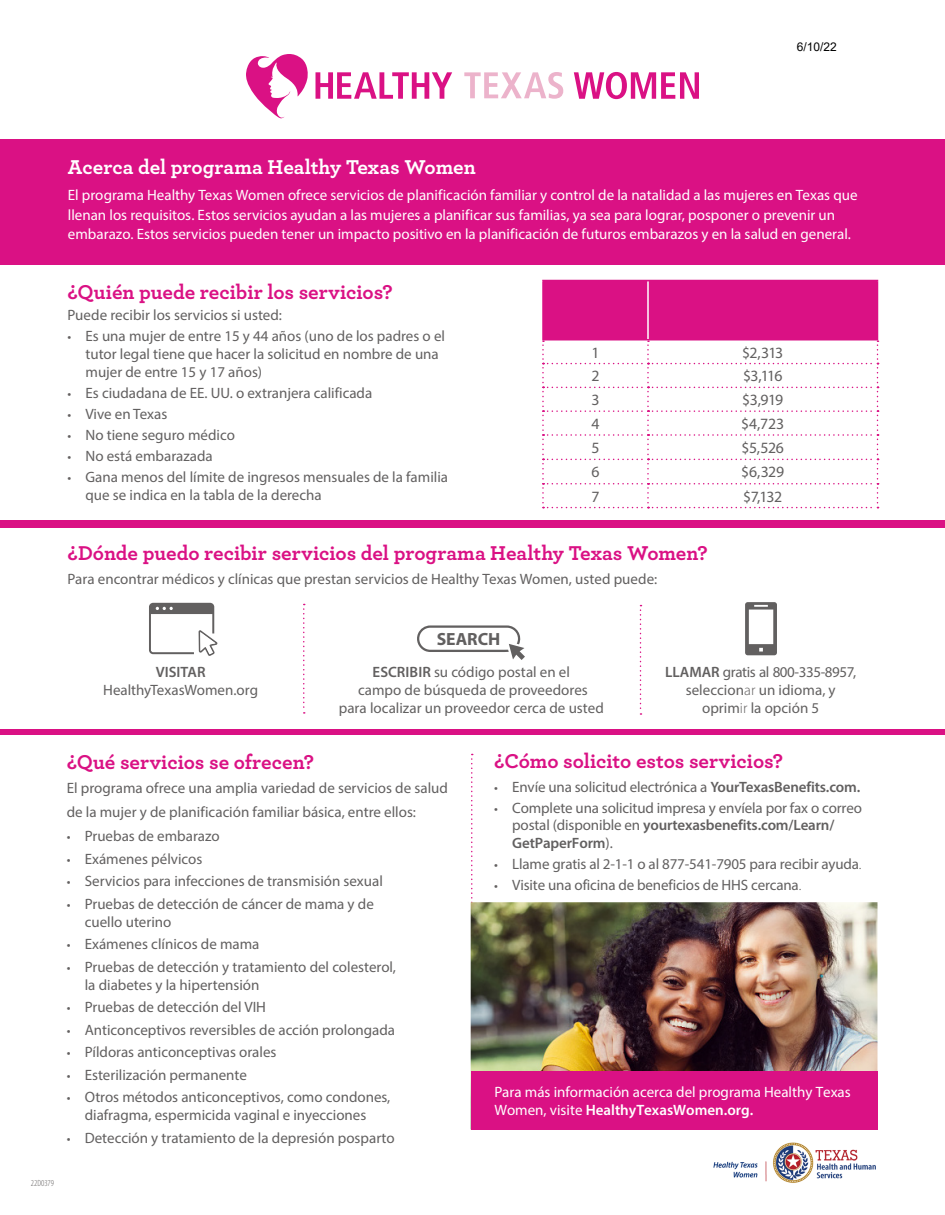
<style>
.page{position:relative;width:945px;height:1215px;background:#fff}
.page>*{position:absolute;margin:0;border:0;box-sizing:border-box;transform-origin:0 0}
.t1{font:700 21px "Archer";letter-spacing:-.005em;color:#da1184}
.t2{font:700 21px "Archer";letter-spacing:-.005em;color:#fff}
.t3{font:700 17.7px "Myriad Pro";color:#626060}
.t4{font:15.75px "Myriad Pro";letter-spacing:-.035em;color:#626060}
.t5{font:15px/18px "Myriad Pro";color:#626060}
.t6{font:15px/19.5px "Myriad Pro";color:#fff}
.t7{font:600 15px "Myriad Pro";color:#626060}
.t8{font:12px "Arial";color:#000}
.t9{font:300 condensed 9px "Myriad Pro";color:#636060}
.s1{font-size:13.5px;color:#636060}
.s2{font-weight:600}
.s3{font-weight:300}
</style>
<div class="page">
<svg style="left:471px;top:754px;width:2px;height:148px"></svg>
<img style="left:471px;top:902px;width:407px;height:169px">
<div style="left:0;top:139px;width:945px;height:126px;background:#da1184"></div>
<div style="left:0;top:521px;width:945px;height:7px;background:#da1184"></div>
<svg style="left:303px;top:604px;width:2px;height:110px"></svg>
<div style="left:471px;top:1071px;width:407px;height:59px;background:#da1184"></div>
<svg style="left:464px;top:72px;width:99px;height:27px"></svg>
<svg style="left:574px;top:72px;width:125px;height:27px"></svg>
<svg style="left:316px;top:72px;width:136px;height:27px"></svg>
<svg style="left:246px;top:54px;width:62px;height:64px"></svg>
<svg style="left:640px;top:605px;width:1px;height:110px"></svg>
<div style="left:0;top:729px;width:945px;height:6px;background:#da1184"></div>
<svg style="left:149px;top:603px;width:68px;height:53px"></svg>
<svg style="left:417px;top:625px;width:108px;height:35px"></svg>
<svg style="left:745px;top:602px;width:32px;height:53px"></svg>
<img style="left:713px;top:1142px;width:163px;height:41px">
<svg style="left:542px;top:280px;width:337px;height:228px"></svg>
<hr style="left:542px;top:280px;width:106px;height:1px;background:#da1184">
<hr style="left:542px;top:281px;width:2px;height:58px;background:#da1184">
<hr style="left:648px;top:280px;width:230px;height:1px;background:#da1184">
<hr style="left:877px;top:281px;width:1px;height:58px;background:#da1184">
<hr style="left:542px;top:339px;width:106px;height:1px;background:#da1184">
<hr style="left:648px;top:339px;width:230px;height:1px;background:#da1184">
<p class="t8" style="left:797px;top:39px;width:42px">6/10/22</p>
<h1 class="t2" style="left:68px;top:151px;width:409px">Acerca del programa Healthy Texas Women</h1>
<p class="t6" style="left:68px;top:185px;width:791px">El programa Healthy Texas Women ofrece servicios de planificación familiar y control de la natalidad a las mujeres en Texas que llenan los requisitos. Estos servicios ayudan a las mujeres a planificar sus familias, ya sea para lograr, posponer o prevenir un embarazo. Estos servicios pueden tener un impacto positivo en la planificación de futuros embarazos y en la salud en general.</p>
<h1 class="t1" style="left:68px;top:276px;width:327px">¿Quién puede recibir los servicios?</h1>
<p class="t5" style="left:68px;top:306px;width:216px">Puede recibir los servicios si usted:</p>
<p class="t5" style="left:86px;top:327px;width:361px;text-indent:-18px"><span class="s1">•</span> Es una mujer de entre 15 y 44 años (uno de los padres o el tutor legal tiene que hacer la solicitud en nombre de una mujer de entre 15 y 17 años)</p>
<p class="t5" style="left:68px;top:384px;width:306px"><span class="s1">•</span> Es ciudadana de EE. UU. o extranjera calificada</p>
<p class="t5" style="left:68px;top:405px;width:101px"><span class="s1">•</span> Vive en Texas</p>
<p class="t5" style="left:68px;top:426px;width:169px"><span class="s1">•</span> No tiene seguro médico</p>
<p class="t5" style="left:68px;top:447px;width:147px"><span class="s1">•</span> No está embarazada</p>
<p class="t5" style="left:86px;top:468px;width:364px;text-indent:-18px"><span class="s1">•</span> Gana menos del límite de ingresos mensuales de la familia que se indica en la tabla de la derecha</p>
<p class="t4" style="left:591px;top:343px;width:10px">1</p>
<p class="t4" style="left:742px;top:343px;width:43px">$2,313</p>
<p class="t4" style="left:591px;top:366px;width:10px">2</p>
<p class="t4" style="left:743px;top:366px;width:41px">$3,116</p>
<p class="t4" style="left:591px;top:390px;width:10px">3</p>
<p class="t4" style="left:742px;top:390px;width:42px">$3,919</p>
<p class="t4" style="left:591px;top:414px;width:10px">4</p>
<p class="t4" style="left:741px;top:414px;width:45px">$4,723</p>
<p class="t4" style="left:591px;top:438px;width:10px">5</p>
<p class="t4" style="left:742px;top:438px;width:44px">$5,526</p>
<p class="t4" style="left:591px;top:462px;width:10px">6</p>
<p class="t4" style="left:741px;top:462px;width:45px">$6,329</p>
<p class="t4" style="left:591px;top:487px;width:10px">7</p>
<p class="t4" style="left:743px;top:487px;width:40px">$7,132</p>
<h1 class="t1" style="left:68px;top:536px;width:642px">¿Dónde puedo recibir servicios del programa Healthy Texas Women?</h1>
<p class="t5" style="left:68px;top:570px;width:591px">Para encontrar médicos y clínicas que prestan servicios de Healthy Texas Women, usted puede:</p>
<p class="t7" style="left:156px;top:663px;width:51px">VISITAR</p>
<p class="t5" style="left:103px;top:681px;width:156px">HealthyTexasWomen.org</p>
<p class="t3" style="left:437px;top:627px;width:65px">SEARCH</p>
<p class="t5" style="left:339px;top:663px;width:267px;text-align:center"><span class="s2">ESCRIBIR</span> su código postal en el<br>campo de búsqueda de proveedores<br>para localizar un proveedor cerca de usted</p>
<p class="t5" style="left:665px;top:663px;width:192px;text-align:center"><span class="s2">LLAMAR</span> gratis al 800-335-8957, seleccion<span class="s3">ar</span> un idioma, y oprim<span class="s3">ir</span> la opción 5</p>
<h1 class="t1" style="left:67px;top:745px;width:249px">¿Qué servicios se ofrecen?</h1>
<p class="t5" style="left:67px;top:776px;width:383px;line-height:24px">El programa ofrece una amplia variedad de servicios de salud de la mujer y de planificación familiar básica, entre ellos:</p>
<p class="t5" style="left:67px;top:827px;width:154px"><span class="s1">•</span> Pruebas de embarazo</p>
<p class="t5" style="left:67px;top:849px;width:137px"><span class="s1">•</span> Exámenes pélvicos</p>
<p class="t5" style="left:67px;top:872px;width:318px"><span class="s1">•</span> Servicios para infecciones de transmisión sexual</p>
<p class="t5" style="left:85px;top:894px;width:291px;text-indent:-18px"><span class="s1">•</span> Pruebas de detección de cáncer de mama y de cuello uterino</p>
<p class="t5" style="left:67px;top:935px;width:194px"><span class="s1">•</span> Exámenes clínicos de mama</p>
<p class="t5" style="left:85px;top:957px;width:313px;text-indent:-18px"><span class="s1">•</span> Pruebas de detección y tratamiento del colesterol, la diabetes y la hipertensión</p>
<p class="t5" style="left:67px;top:998px;width:201px"><span class="s1">•</span> Pruebas de detección del VIH</p>
<p class="t5" style="left:67px;top:1020px;width:330px"><span class="s1">•</span> Anticonceptivos reversibles de acción prolongada</p>
<p class="t5" style="left:67px;top:1043px;width:211px"><span class="s1">•</span> Píldoras anticonceptivas orales</p>
<p class="t5" style="left:67px;top:1065px;width:182px"><span class="s1">•</span> Esterilización permanente</p>
<p class="t5" style="left:67px;top:1088px;width:325px;text-align:center"><span class="s1">•</span> Otros métodos anticonceptivos, como condones, diafragma, espermicida vaginal e inyecciones</p>
<p class="t5" style="left:67px;top:1128px;width:329px"><span class="s1">•</span> Detección y tratamiento de la depresión posparto</p>
<p class="t9" style="left:31px;top:1178px;width:25px">22D0379</p>
<h1 class="t1" style="left:494px;top:744px;width:290px">¿Cómo solicito estos servicios?</h1>
<p class="t5" style="left:494px;top:777px;width:368px"><span class="s1">•</span> Envíe una solicitud electrónica a <span class="s2">YourTexasBenefits.com.</span></p>
<p class="t5" style="left:512px;top:798px;width:351px;text-indent:-18px"><span class="s1">•</span> Complete una solicitud impresa y envíela por fax o correo postal (disponible en <span class="s2">yourtexasbenefits.com/Learn/<br>GetPaperForm</span>).</p>
<p class="t5" style="left:494px;top:855px;width:369px"><span class="s1">•</span> Llame gratis al 2-1-1 o al 877-541-7905 para recibir ayuda<span class="s3">.</span></p>
<p class="t5" style="left:494px;top:876px;width:309px"><span class="s1">•</span> Visite una oficina de beneficios de HHS cercana<span class="s3">.</span></p>
<p class="t6" style="left:494px;top:1082px;width:358px;line-height:18px">Para más información acerca del programa Healthy Texas<br>Women, visite <span class="s2">HealthyTexasWomen.org.</span></p>
</div>
